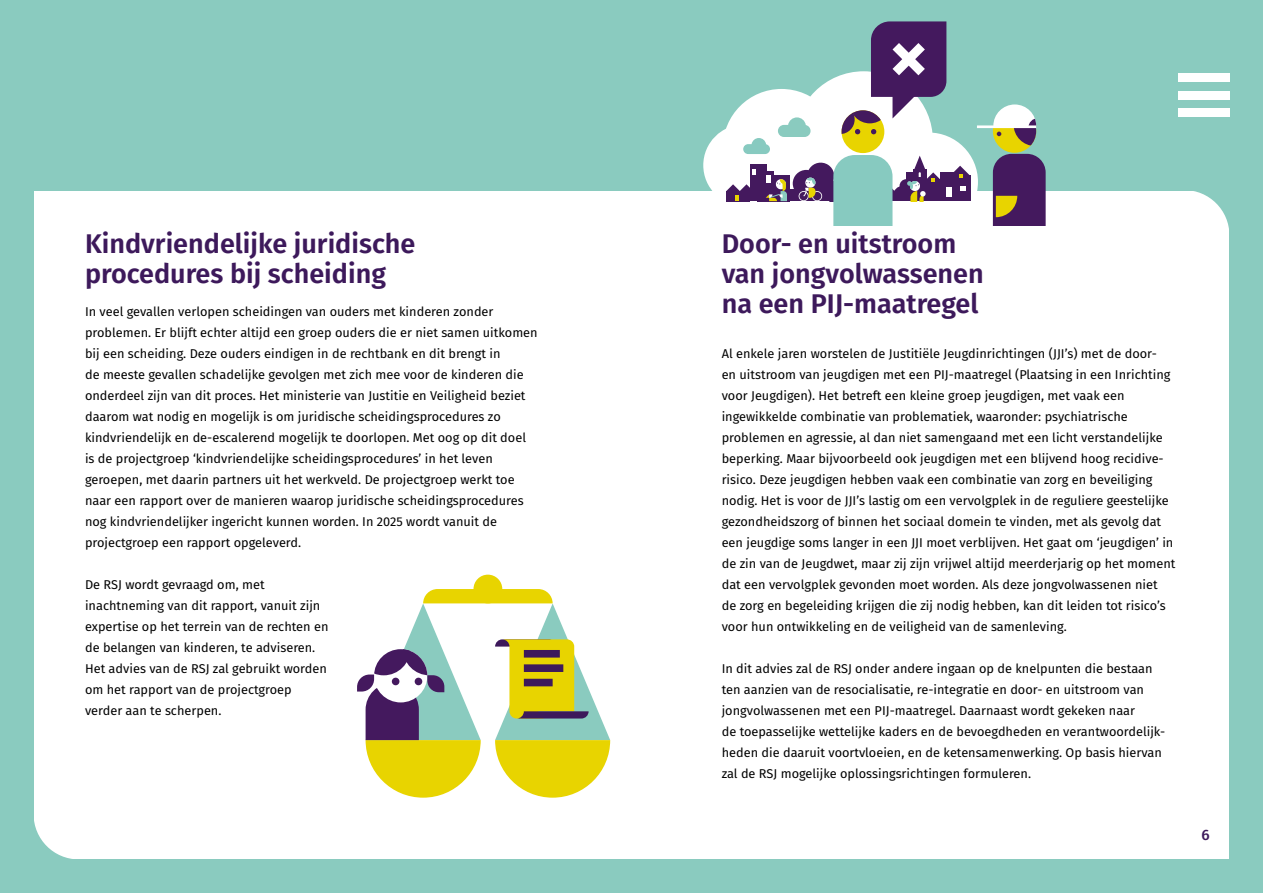
<style>
.page{position:relative;width:1263px;height:893px;background:#fff}
.page>*{position:absolute;margin:0;border:0;box-sizing:border-box;transform-origin:0 0}
.t1{font:600 27px/30px "Fira Sans";color:#3d195b}
.t2{font:500 15px "Fira Sans";color:#3d195b}
.P_-_9tpt{font:12.75px/21px "Fira Sans";color:#000}
</style>
<div class="page">
<div style="left:0;top:0;width:1263px;height:190px;background:#8acbbf"></div>
<div style="left:0;top:859px;width:1263px;height:34px;background:#8acbbf"></div>
<div style="left:1229px;top:190px;width:34px;height:669px;background:#8acbbf"></div>
<div style="left:0;top:190px;width:34px;height:669px;background:#8acbbf"></div>
<svg style="left:1184px;top:190px;width:45px;height:39px"></svg>
<svg style="left:34px;top:821px;width:38px;height:38px"></svg>
<div style="left:473px;top:575px;width:29px;height:28px;background:#e8d400;border-radius:50%"></div>
<svg style="left:357px;top:589px;width:253px;height:209px"></svg>
<svg style="left:703px;top:21px;width:275px;height:204px"></svg>
<div style="left:993px;top:110px;width:43px;height:43px;background:#e8d400;border-radius:50%"></div>
<svg style="left:993px;top:104px;width:43px;height:42px"></svg>
<hr style="left:977px;top:125px;width:59px;height:3px;background:#fff">
<svg style="left:993px;top:154px;width:53px;height:71px;background:#573259"></svg>
<div style="left:1178px;top:73px;width:51px;height:9px;background:#fff"></div>
<div style="left:1178px;top:91px;width:51px;height:8px;background:#fff"></div>
<div style="left:1178px;top:108px;width:51px;height:9px;background:#fff"></div>
<h2 class="t1" style="left:85px;top:227px;width:332px">Kindvriendelijke juridische procedures bij scheiding</h2>
<p class="P_-_9tpt" style="left:85px;top:301px;width:454px">In veel gevallen verlopen scheidingen van ouders met kinderen zonder problemen. Er blijft echter altijd een groep ouders die er niet samen uitkomen bij een scheiding. Deze ouders eindigen in de rechtbank en dit brengt in<br>de meeste gevallen schadelijke gevolgen met zich mee voor de kinderen die onderdeel zijn van dit proces. Het ministerie van Justitie en Veiligheid beziet daarom wat nodig en mogelijk is om juridische scheidingsprocedures zo kindvriendelijk en de-escalerend mogelijk te doorlopen. Met oog op dit doel is de projectgroep ‘kindvriendelijke scheidingsprocedures’ in het leven geroepen, met daarin partners uit het werkveld. De projectgroep werkt toe naar een rapport over de manieren waarop juridische scheidingsprocedures nog kindvriendelijker ingericht kunnen worden. In 2025 wordt vanuit de projectgroep een rapport opgeleverd.</p>
<p class="P_-_9tpt" style="left:85px;top:574px;width:245px">De RSJ wordt gevraagd om, met inachtneming van dit rapport, vanuit zijn expertise op het terrein van de rechten en de belangen van kinderen, te adviseren.<br>Het advies van de RSJ zal gebruikt worden om het rapport van de projectgroep verder aan te scherpen.</p>
<h2 class="t1" style="left:722px;top:227px;width:263px">Door- en uitstroom van jongvolwassenen na een PIJ‑maatregel</h2>
<p class="P_-_9tpt" style="left:722px;top:343px;width:455px">Al enkele jaren worstelen de Justitiële Jeugdinrichtingen (JJI’s) met de door-<br>en uitstroom van jeugdigen met een PIJ-maatregel (Plaatsing in een Inrichting voor Jeugdigen). Het betreft een kleine groep jeugdigen, met vaak een ingewikkelde combinatie van problematiek, waaronder: psychiatrische problemen en agressie, al dan niet samengaand met een licht verstandelijke beperking. Maar bijvoorbeeld ook jeugdigen met een blijvend hoog recidive&shy;risico. Deze jeugdigen hebben vaak een combinatie van zorg en beveiliging nodig. Het is voor de JJI’s lastig om een vervolgplek in de reguliere geestelijke gezondheidszorg of binnen het sociaal domein te vinden, met als gevolg dat een jeugdige soms langer in een JJI moet verblijven. Het gaat om ‘jeugdigen’ in de zin van de Jeugdwet, maar zij zijn vrijwel altijd meerderjarig op het moment dat een vervolgplek gevonden moet worden. Als deze jongvolwassenen niet<br>de zorg en begeleiding krijgen die zij nodig hebben, kan dit leiden tot risico’s voor hun ontwikkeling en de veiligheid van de samenleving.</p>
<p class="P_-_9tpt" style="left:722px;top:658px;width:443px">In dit advies zal de RSJ onder andere ingaan op de knelpunten die bestaan ten aanzien van de resocialisatie, re-integratie en door- en uitstroom van jongvolwassenen met een PIJ-maatregel. Daarnaast wordt gekeken naar<br>de toepasselijke wettelijke kaders en de bevoegdheden en verantwoordelijk&shy;heden die daaruit voortvloeien, en de ketensamenwerking. Op basis hiervan zal de RSJ mogelijke oplossingsrichtingen formuleren.</p>
<p class="t2" style="left:1201px;top:822px;width:10px">6</p>
</div>
